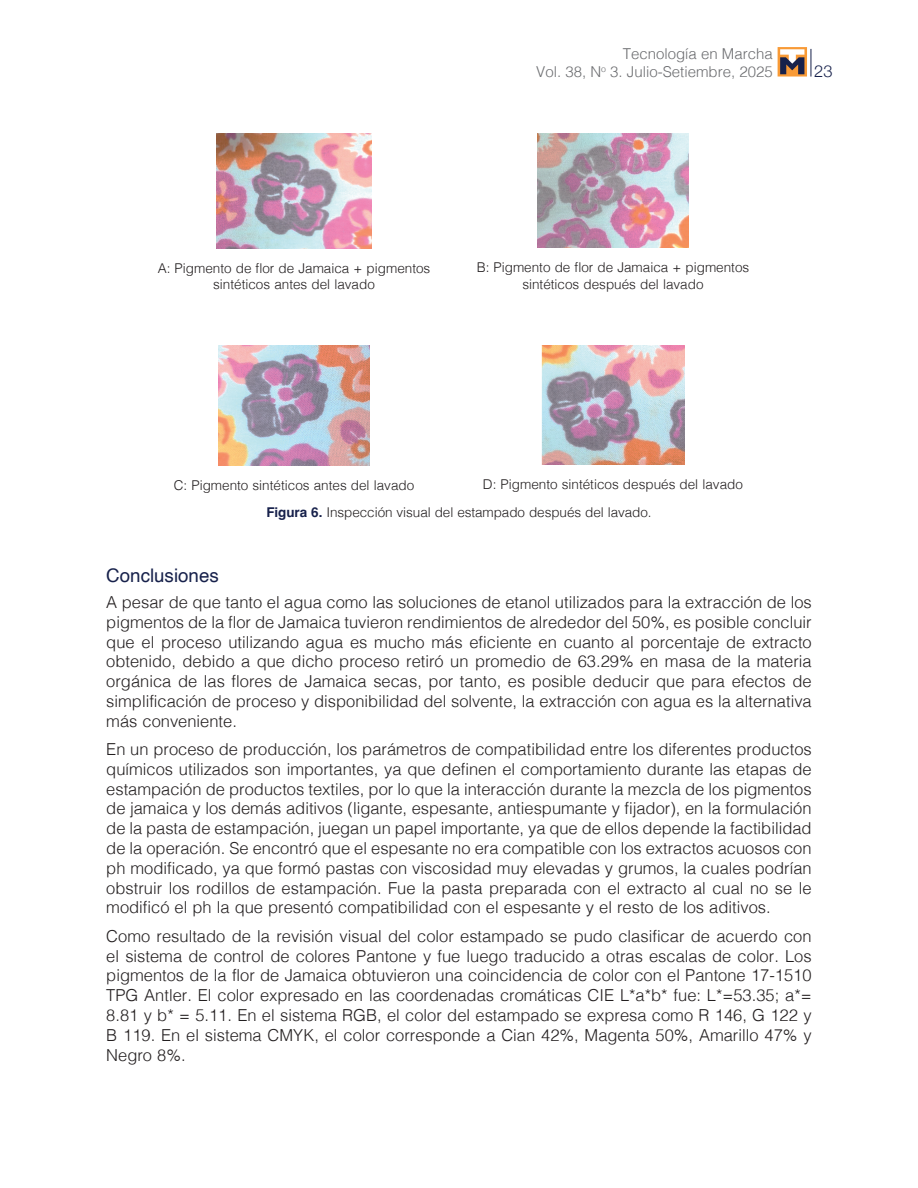
<style>
.page{position:relative;width:918px;height:1188px;background:#fff}
.page>*{position:absolute;margin:0;border:0;box-sizing:border-box;transform-origin:0 0}
.t1{font:18.75px "Helvetica";color:#17214b}
.t2{font:300 16.5px/19.8px "Helvetica";color:#231f20;text-align:justify}
.t3{font:300 16.5px "Helvetica Neue";color:#17214b}
.t4{font:300 15px/18px "Helvetica";color:#6c6d70;text-align:right}
.t5{font:300 13.5px/16.2px "Helvetica";color:#231f20;text-align:center}
.s1{font-weight:700;color:#17214b}
</style>
<div class="page">
<svg style="left:811px;top:49px;width:1px;height:28px"></svg>
<svg style="left:778px;top:47px;width:29px;height:30px"></svg>
<svg style="left:780px;top:49px;width:24px;height:25px"></svg>
<img style="left:217px;top:134px;width:154px;height:114px">
<img style="left:537px;top:134px;width:152px;height:114px">
<img style="left:218px;top:345px;width:152px;height:121px">
<img style="left:542px;top:345px;width:142px;height:119px">
<p class="t4" style="left:536px;top:43px;width:238px">Tecnología en Marcha<br>Vol. 38, N<sup>o</sup> 3. Julio-Setiembre, 2025</p>
<p class="t3" style="left:814px;top:57px;width:20px">23</p>
<p class="t5" style="left:158px;top:259px;width:274px">A: Pigmento de flor de Jamaica + pigmentos sintéticos antes del lavado</p>
<p class="t5" style="left:477px;top:259px;width:274px">B: Pigmento de flor de Jamaica + pigmentos sintéticos después del lavado</p>
<p class="t5" style="left:266px;top:470px;width:478px;line-height:27.6px;text-align:left;text-indent:217px">D: Pigmento sintéticos después del lavado<br><span class="s1">Figura 6.</span> Inspección visual del estampado después del lavado.</p>
<p class="t5" style="left:174px;top:476px;width:242px">C: Pigmento sintéticos antes del lavado</p>
<p class="t1" style="left:106px;top:561px;width:114px">Conclusiones</p>
<p class="t2" style="left:106px;top:591px;width:707px">A pesar de que tanto el agua como las soluciones de etanol utilizados para la extracción de los pigmentos de la flor de Jamaica tuvieron rendimientos de alrededor del 50%, es posible concluir que el proceso utilizando agua es mucho más eficiente en cuanto al porcentaje de extracto obtenido, debido a que dicho proceso retiró un promedio de 63.29% en masa de la materia orgánica de las flores de Jamaica secas, por tanto, es posible deducir que para efectos de simplificación de proceso y disponibilidad del solvente, la extracción con agua es la alternativa más conveniente.</p>
<p class="t2" style="left:106px;top:738px;width:707px">En un proceso de producción, los parámetros de compatibilidad entre los diferentes productos químicos utilizados son importantes, ya que definen el comportamiento durante las etapas de estampación de productos textiles, por lo que la interacción durante la mezcla de los pigmentos de jamaica y los demás aditivos (ligante, espesante, antiespumante y fijador), en la formulación de la pasta de estampación, juegan un papel importante, ya que de ellos depende la factibilidad de la operación. Se encontró que el espesante no era compatible con los extractos acuosos con ph modificado, ya que formó pastas con viscosidad muy elevadas y grumos, la cuales podrían obstruir los rodillos de estampación. Fue la pasta preparada con el extracto al cual no se le modificó el ph la que presentó compatibilidad con el espesante y el resto de los aditivos.</p>
<p class="t2" style="left:106px;top:925px;width:707px">Como resultado de la revisión visual del color estampado se pudo clasificar de acuerdo con el sistema de control de colores Pantone y fue luego traducido a otras escalas de color. Los pigmentos de la flor de Jamaica obtuvieron una coincidencia de color con el Pantone 17-1510<br>TPG Antler. El color expresado en las coordenadas cromáticas CIE L*a*b* fue: L*=53.35; a*= 8.81 y b* = 5.11. En el sistema RGB, el color del estampado se expresa como R 146, G 122 y B 119. En el sistema CMYK, el color corresponde a Cian 42%, Magenta 50%, Amarillo 47% y Negro 8%.</p>
</div>
